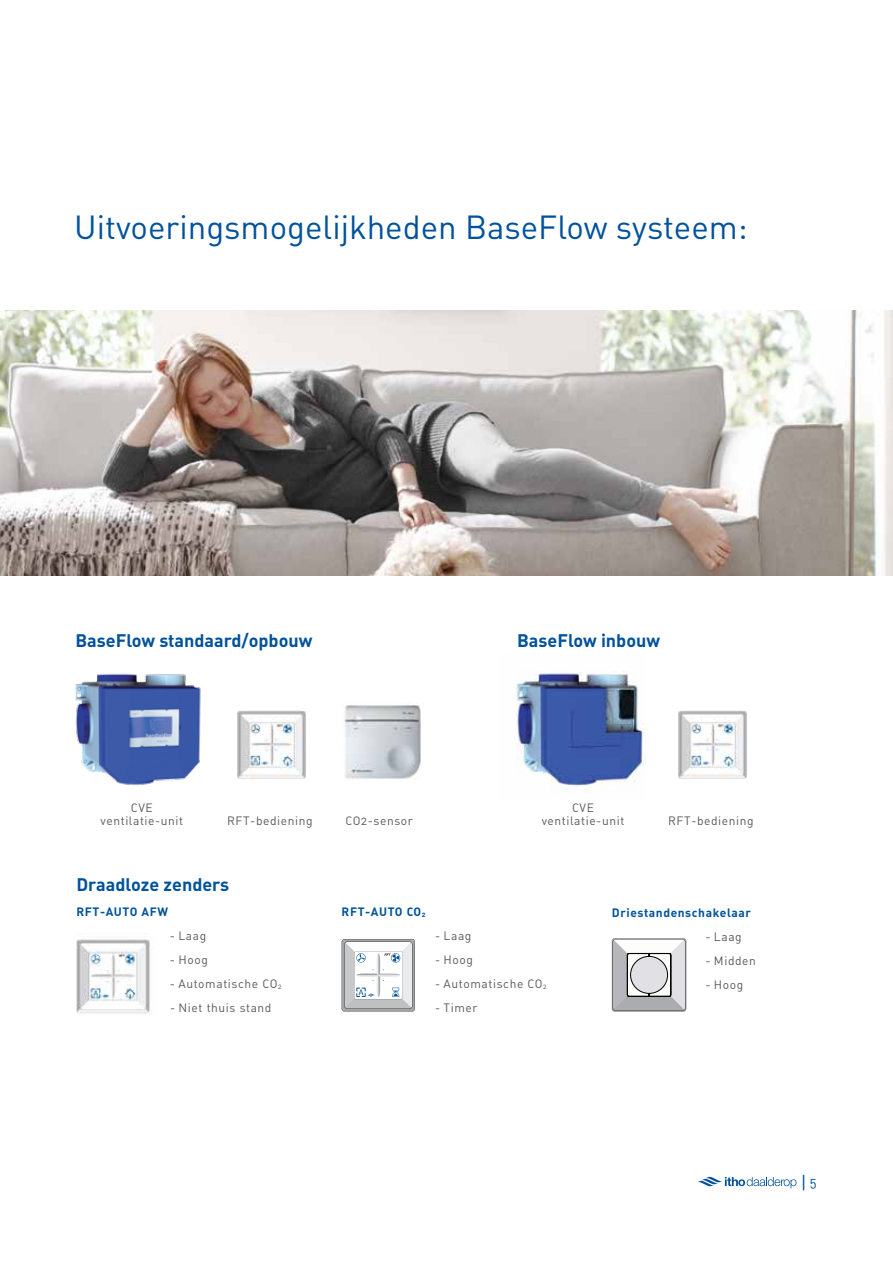
<style>
.page{position:relative;width:893px;height:1263px;background:#fff}
.page>*{position:absolute;margin:0;border:0;box-sizing:border-box;transform-origin:0 0}
.t1{font:33px "DIN Regular Alternate";color:#00529c}
.t2{font:18px "DIN Bold Alternate";color:#00529c}
.t3{font:18px "DIN Regular Alternate";color:#00529c}
.t4{font:12px/13.5px "DIN Regular Alternate";letter-spacing:.05em;color:#58595b;text-align:center}
.t5{font:12px "DIN Bold Alternate";letter-spacing:.05em;color:#00539b}
.s1{font-size:13.5px}
</style>
<div class="page">
<hr style="left:892px;top:813px;width:1px;height:179px;background:#00539b">
<img style="left:76px;top:939px;width:74px;height:75px">
<svg style="left:342px;top:939px;width:73px;height:72px"></svg>
<svg style="left:612px;top:938px;width:74px;height:74px"></svg>
<div style="left:648px;top:953px;width:2px;height:43px;border:1px solid #000"></div>
<div style="left:631px;top:956px;width:37px;height:37px;background:#e1e1e5;border-radius:50%"></div>
<div style="left:630px;top:956px;width:38px;height:37px;border:1px solid #000;border-radius:50%"></div>
<img style="left:344px;top:705px;width:77px;height:74px">
<img style="left:237px;top:710px;width:69px;height:69px">
<img style="left:75px;top:673px;width:126px;height:112px">
<img style="left:516px;top:671px;width:129px;height:121px">
<img style="left:678px;top:710px;width:69px;height:69px">
<img style="left:0;top:310px;width:893px;height:265px">
<svg style="left:698px;top:1176px;width:98px;height:12px"></svg>
<h1 class="t1" style="left:74px;top:207px;width:675px">Uitvoeringsmogelijkheden BaseFlow systeem:</h1>
<h2 class="t2" style="left:75px;top:628px;width:238px">BaseFlow standaard/opbouw</h2>
<h2 class="t2" style="left:517px;top:628px;width:145px">BaseFlow inbouw</h2>
<p class="t4" style="left:101px;top:800px;width:84px">CVE ventilatie-unit</p>
<p class="t4" style="left:227px;top:814px;width:87px">RFT-bediening</p>
<p class="t4" style="left:345px;top:814px;width:69px">CO2-sensor</p>
<p class="t4" style="left:542px;top:800px;width:84px">CVE ventilatie-unit</p>
<p class="t4" style="left:668px;top:814px;width:87px">RFT-bediening</p>
<h2 class="t2" style="left:76px;top:872px;width:154px">Draadloze zenders</h2>
<p class="t5" style="left:76px;top:904px;width:93px">RFT-AUTO AFW</p>
<p class="t4" style="left:170px;top:929px;width:38px">- Laag</p>
<p class="t4" style="left:170px;top:953px;width:39px">- Hoog</p>
<p class="t4" style="left:170px;top:977px;width:113px">- Automatische CO<sub>2</sub></p>
<p class="t4" style="left:170px;top:1001px;width:103px">- Niet thuis stand</p>
<p class="t5" style="left:342px;top:903px;width:86px">RFT-AUTO CO<sub>2</sub></p>
<p class="t4" style="left:435px;top:928px;width:38px">- Laag</p>
<p class="t4" style="left:435px;top:952px;width:39px">- Hoog</p>
<p class="t4" style="left:435px;top:976px;width:113px">- Automatische CO<sub>2</sub></p>
<p class="t4" style="left:435px;top:1000px;width:44px">- Timer</p>
<p class="t5" style="left:612px;top:904px;width:141px">Driestandenschakelaar</p>
<p class="t4" style="left:705px;top:929px;width:38px">- Laag</p>
<p class="t4" style="left:705px;top:953px;width:52px">- Midden</p>
<p class="t4" style="left:705px;top:977px;width:39px">- Hoog</p>
<h2 class="t3" style="left:801px;top:1171px;width:18px">|<span class="s1">5</span></h2>
</div>
